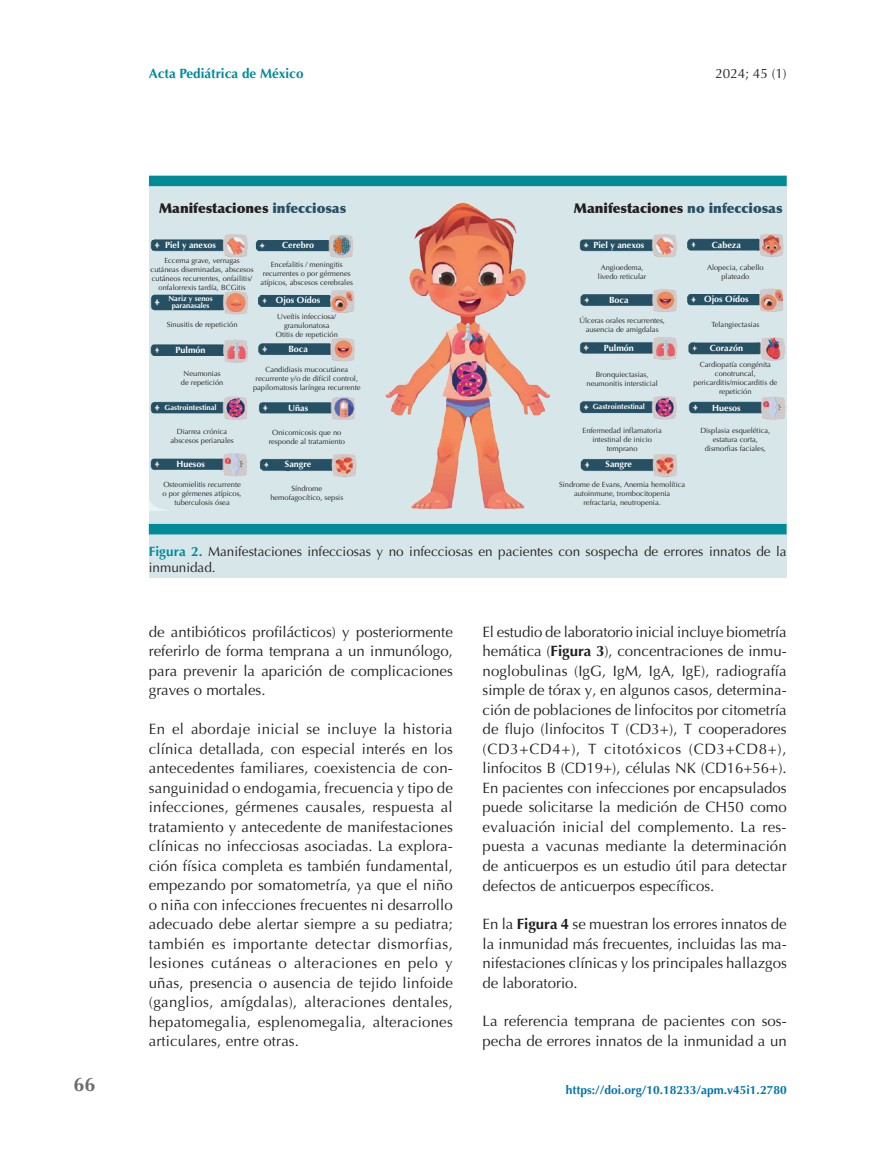
<style>
.page{position:relative;width:893px;height:1149px;background:#fff}
.page>*{position:absolute;margin:0;border:0;box-sizing:border-box;transform-origin:0 0}
.t1{font:700 19.5px "Optima";color:#6c6d70}
.t2{font:15px/19.5px "Optima";color:#231f20;text-align:justify}
.t3{font:13.5px/16.5px "Optima";color:#231f20}
.t4{font:900 13.5px "Optima";color:#231f20}
.t5{font:700 13.5px "Optima";color:#008b9a}
.t6{font:700 12px "Optima";color:#0074ae}
.t7{font:700 9px "Optima";color:#fff}
.t8{font:7.5px/9px "Optima";color:#231f20;text-align:center}
.t9{font:700 7.5px/6.6px "Optima";color:#fff;text-align:center}
.s1{color:#275064}
.s2{font-weight:700;color:#008b9a}
.s3{font-weight:700}
</style>
<div class="page">
<div style="left:149px;top:175px;width:638px;height:402px;background:#d6e6e9"></div>
<div style="left:149px;top:175px;width:638px;height:11px;background:#008b98"></div>
<div style="left:149px;top:523px;width:637px;height:11px;background:#008b98"></div>
<img style="left:150px;top:202px;width:636px;height:308px">
<h1 class="t1" style="left:74px;top:1072px;width:23px">66</h1>
<p class="t5" style="left:149px;top:66px;width:156px">Acta Pediátrica de México</p>
<p class="t3" style="left:715px;top:65px;width:73px">2024; 45 (1)</p>
<p class="t4" style="left:159px;top:199px;width:189px">Manifestaciones <span class="s1">infecciosas</span></p>
<p class="t4" style="left:574px;top:199px;width:210px">Manifestaciones <span class="s1">no infecciosas</span></p>
<p class="t7" style="left:165px;top:239px;width:53px">Piel y anexos</p>
<p class="t7" style="left:282px;top:239px;width:34px">Cerebro</p>
<p class="t7" style="left:593px;top:239px;width:53px">Piel y anexos</p>
<p class="t7" style="left:712px;top:239px;width:31px">Cabeza</p>
<p class="t8" style="left:151px;top:256px;width:104px">Eccema grave, verrugas cutáneas diseminadas, abscesos cutáneos recurrentes, onfailitis/ onfalorrexis tardía, BCGitis</p>
<p class="t8" style="left:261px;top:259px;width:94px">Encefalitis / meningitis recurrentes o por gérmenes atípicos, abscesos cerebrales</p>
<p class="t8" style="left:598px;top:263px;width:50px">Angioedema, livedo reticular</p>
<p class="t8" style="left:707px;top:262px;width:58px">Alopecia, cabello plateado</p>
<p class="t9" style="left:168px;top:295px;width:46px">Nariz y senos paranasales</p>
<p class="t7" style="left:276px;top:295px;width:46px">Ojos Oídos</p>
<p class="t7" style="left:176px;top:344px;width:32px">Pulmón</p>
<p class="t7" style="left:288px;top:344px;width:21px">Boca</p>
<p class="t8" style="left:167px;top:320px;width:72px">Sinusitis de repetición</p>
<p class="t8" style="left:276px;top:312px;width:64px">Uveítis infecciosa/ granulonatosa<br>Otitis de repetición</p>
<p class="t7" style="left:609px;top:294px;width:21px">Boca</p>
<p class="t7" style="left:704px;top:293px;width:46px">Ojos Oídos</p>
<p class="t8" style="left:579px;top:316px;width:87px">Úlceras orales recurrentes, ausencia de amigdalas</p>
<p class="t8" style="left:711px;top:320px;width:50px">Telangiectasias</p>
<p class="t7" style="left:604px;top:343px;width:32px">Pulmón</p>
<p class="t7" style="left:710px;top:342px;width:35px">Corazón</p>
<p class="t8" style="left:181px;top:369px;width:44px">Neumonias de repetición</p>
<p class="t8" style="left:253px;top:365px;width:109px">Candidiasis mucocutánea recurrente y/o de difícil control, papilomatosis laríngea recurrente</p>
<p class="t8" style="left:170px;top:427px;width:65px">Diarrea crónica abscesos perianales</p>
<p class="t8" style="left:269px;top:427px;width:78px">Onicomicosis que no responde al tratamiento</p>
<p class="t8" style="left:163px;top:479px;width:81px">Osteomielitis recurrente o por gérmenes atípicos, tuberculosis ósea</p>
<p class="t8" style="left:270px;top:484px;width:74px">Síndrome hemofagocítico, sepsis</p>
<p class="t9" style="left:165px;top:404px;width:54px">Gastrointestinal</p>
<p class="t7" style="left:288px;top:402px;width:22px">Uñas</p>
<p class="t7" style="left:176px;top:458px;width:30px">Huesos</p>
<p class="t7" style="left:285px;top:458px;width:28px">Sangre</p>
<p class="t8" style="left:586px;top:369px;width:73px">Bronquiectasias, neumonitis intersticial</p>
<p class="t8" style="left:693px;top:360px;width:85px">Cardiopatía congénita conotruncal, pericarditis/miocarditis de repetición</p>
<p class="t8" style="left:583px;top:425px;width:81px">Enfermedad inflamatoria intestinal de inicio temprano</p>
<p class="t8" style="left:700px;top:425px;width:72px">Displasia esquelética, estatura corta, dismorfias faciales,</p>
<p class="t8" style="left:559px;top:480px;width:128px">Sindrome de Evans, Anemia hemolítica autoinmune, trombocitopenia refractaria, neutropenia.</p>
<p class="t9" style="left:593px;top:403px;width:54px">Gastrointestinal</p>
<p class="t7" style="left:712px;top:402px;width:30px">Huesos</p>
<p class="t7" style="left:606px;top:458px;width:28px">Sangre</p>
<p class="t3" style="left:149px;top:543px;width:639px"><span class="s2">Figura 2.</span> Manifestaciones infecciosas y no infecciosas en pacientes con sospecha de errores innatos de la inmunidad.</p>
<p class="t2" style="left:149px;top:622px;width:306px">de antibióticos profilácticos) y posteriormente referirlo de forma temprana a un inmunólogo, para prevenir la aparición de complicaciones graves o mortales.</p>
<p class="t2" style="left:149px;top:719px;width:306px">En el abordaje inicial se incluye la historia clínica detallada, con especial interés en los antecedentes familiares, coexistencia de con&shy;sanguinidad o endogamia, frecuencia y tipo de infecciones, gérmenes causales, respuesta al tratamiento y antecedente de manifestaciones clínicas no infecciosas asociadas. La explora&shy;ción física completa es también fundamental, empezando por somatometría, ya que el niño o niña con infecciones frecuentes ni desarrollo adecuado debe alertar siempre a su pediatra; también es importante detectar dismorfias, lesiones cutáneas o alteraciones en pelo y uñas, presencia o ausencia de tejido linfoide (ganglios, amígdalas), alteraciones dentales, hepatomegalia, esplenomegalia, alteraciones articulares, entre otras.</p>
<p class="t2" style="left:483px;top:622px;width:306px">El estudio de laboratorio inicial incluye biometría hemática (<span class="s3">Figura 3</span>), concentraciones de inmu&shy;noglobulinas (IgG, IgM, IgA, IgE), radiografía simple de tórax y, en algunos casos, determina&shy;ción de poblaciones de linfocitos por citometría de flujo (linfocitos T (CD3+), T cooperadores (CD3+CD4+), T citotóxicos (CD3+CD8+), linfocitos B (CD19+), células NK (CD16+56+).<br>En pacientes con infecciones por encapsulados puede solicitarse la medición de CH50 como evaluación inicial del complemento. La res&shy;puesta a vacunas mediante la determinación de anticuerpos es un estudio útil para detectar defectos de anticuerpos específicos.</p>
<p class="t2" style="left:483px;top:914px;width:306px">En la <span class="s3">Figura 4</span> se muestran los errores innatos de la inmunidad más frecuentes, incluidas las ma&shy;nifestaciones clínicas y los principales hallazgos de laboratorio.</p>
<p class="t2" style="left:483px;top:1011px;width:306px">La referencia temprana de pacientes con sos&shy;pecha de errores innatos de la inmunidad a un</p>
<p class="t6" style="left:566px;top:1082px;width:222px">https://doi.org/10.18233/apm.v45i1.2780</p>
</div>
